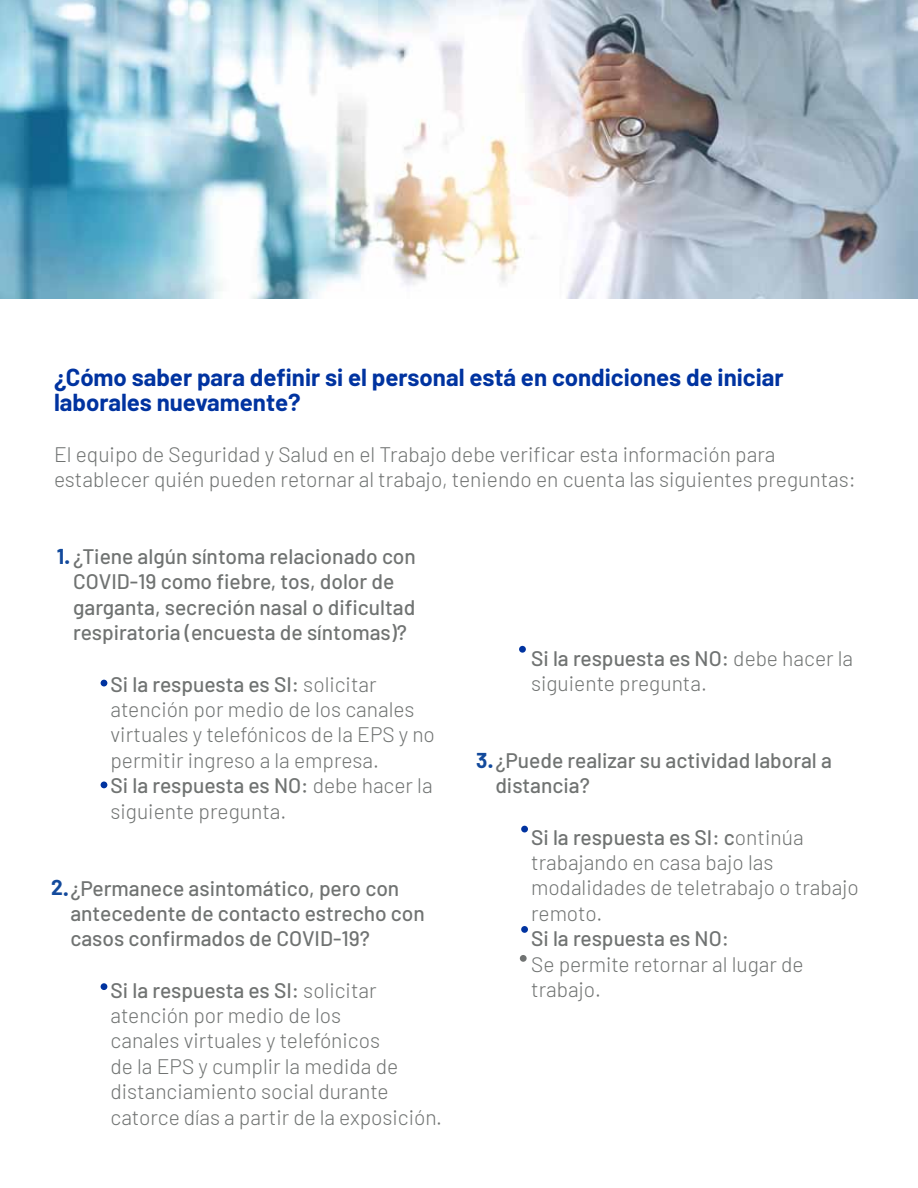
<style>
.page{position:relative;width:918px;height:1188px;background:#fff}
.page>*{position:absolute;margin:0;border:0;box-sizing:border-box;transform-origin:0 0}
.t1{font:700 24px/25.5px "Barlow";color:#0033a0}
.t2{font:300 21px/25.5px "Barlow";color:#707372}
.t3{font:500 21px/25.5px "Barlow";color:#707372}
.s1{font-weight:700;color:#134a9c}
.s2{font-weight:700;font-size:24px;color:#134a9c}
.s3{font-weight:500}
</style>
<div class="page">
<img style="left:0;top:0;width:918px;height:298px">
<svg style="left:101px;top:680px;width:6px;height:6px"></svg>
<svg style="left:101px;top:782px;width:6px;height:6px"></svg>
<div style="left:101px;top:983px;width:6px;height:7px;background:#0033a0;border-radius:50%"></div>
<div style="left:519px;top:646px;width:7px;height:7px;background:#0033a0;border-radius:50%"></div>
<div style="left:521px;top:826px;width:7px;height:6px;background:#0033a0;border-radius:50%"></div>
<div style="left:521px;top:926px;width:7px;height:7px;background:#0033a0;border-radius:50%"></div>
<div style="left:520px;top:955px;width:7px;height:7px;background:#707372;border-radius:50%"></div>
<p class="t1" style="left:54px;top:362px;width:731px">¿Cómo saber para definir si el personal está en condiciones de iniciar laborales nuevamente?</p>
<p class="t2" style="left:54px;top:440px;width:803px">El equipo de Seguridad y Salud en el Trabajo debe verificar esta información para establecer quién pueden retornar al trabajo, teniendo en cuenta las siguientes preguntas:</p>
<p class="t3" style="left:73px;top:542px;width:344px;text-indent:-16px"><span class="s1">1</span><span class="s2">.</span>¿Tiene algún síntoma relacionado con COVID-19 como fiebre, tos, dolor de garganta, secreción nasal o dificultad respiratoria (encuesta de síntomas)?</p>
<p class="t2" style="left:111px;top:670px;width:326px"><span class="s3">Si la respuesta es SI:</span> solicitar atención por medio de los canales virtuales y telefónicos de la EPS y no permitir ingreso a la empresa.<br><span class="s3">Si la respuesta es NO:</span> debe hacer la siguiente pregunta.</p>
<p class="t3" style="left:70px;top:874px;width:356px;text-indent:-19px"><span class="s1">2</span><span class="s2">.</span>¿Permanece asintomático, pero con antecedente de contacto estrecho con casos confirmados de COVID-19?</p>
<p class="t2" style="left:111px;top:976px;width:333px"><span class="s3">Si la respuesta es SI:</span> solicitar atención por medio de los<br>canales virtuales y telefónicos<br>de la EPS y cumplir la medida de distanciamiento social durante catorce días a partir de la exposición.</p>
<p class="t2" style="left:531px;top:644px;width:324px"><span class="s3">Si la respuesta es NO:</span> debe hacer la siguiente pregunta.</p>
<p class="t3" style="left:495px;top:746px;width:338px;text-indent:-19px"><span class="s1">3</span><span class="s2">.</span>¿Puede realizar su actividad laboral a distancia?</p>
<p class="t2" style="left:531px;top:823px;width:329px"><span class="s3">Si la respuesta es SI: c</span>ontinúa trabajando en casa bajo las modalidades de teletrabajo o trabajo remoto.</p>
<p class="t3" style="left:531px;top:924px;width:199px">Si la respuesta es NO:</p>
<p class="t2" style="left:531px;top:950px;width:274px">Se permite retornar al lugar de trabajo.</p>
</div>
